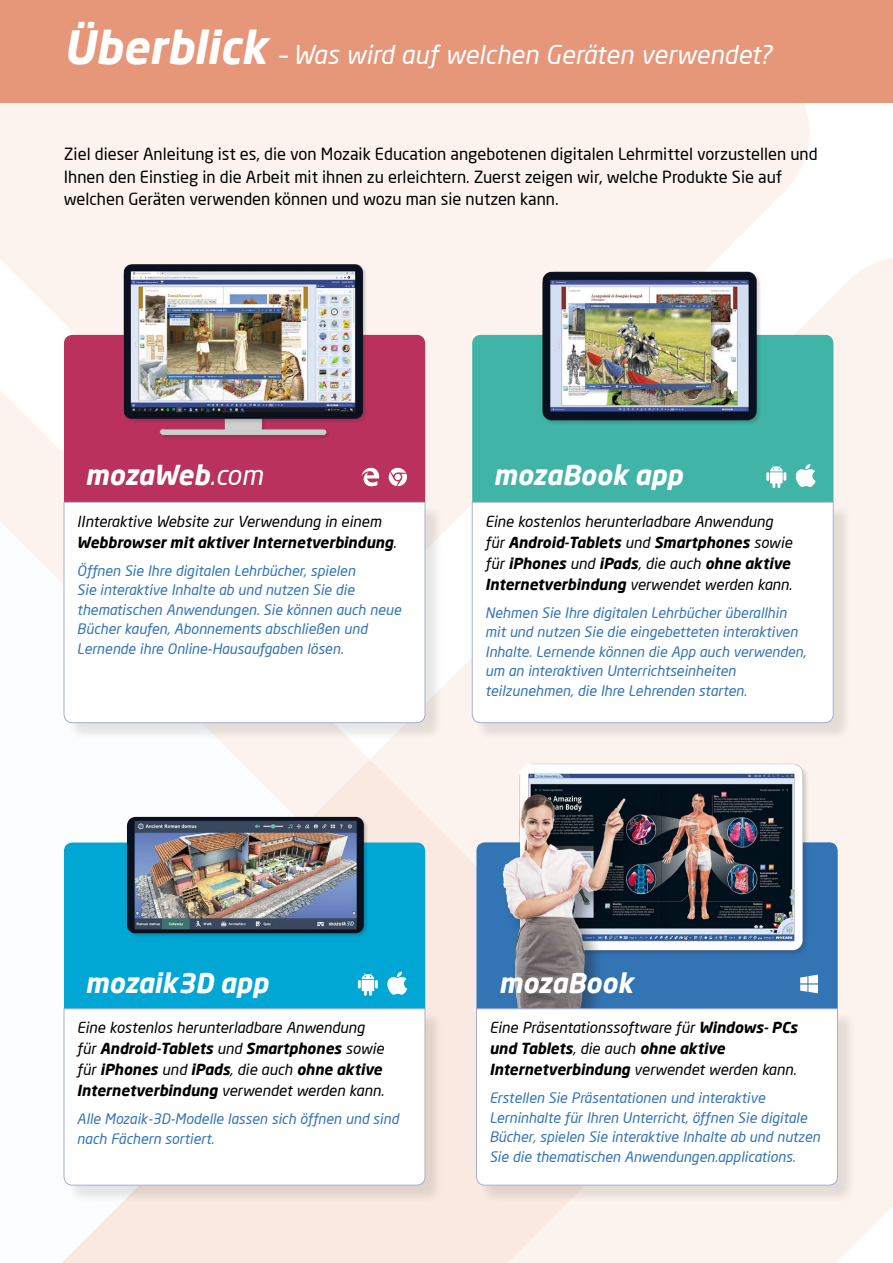
<style>
.page{position:relative;width:893px;height:1263px;background:#fff}
.page>*{position:absolute;margin:0;border:0;box-sizing:border-box;transform-origin:0 0}
.t1{font:italic 700 27px "Neo Sans Pro";color:#fff}
.t2{font:italic 25.5px "Neo Sans Pro";color:#fff}
.t3{font:16.5px/22.5px "Neo Sans Pro";color:#000}
.t4{font:italic 15px/21px "Neo Sans Pro";color:#000}
.t5{font:italic 14.25px/19.5px "Neo Sans Pro";color:#3374b5}
.s1{font-weight:700;font-size:45px}
.s2{font-weight:400}
.s3{font-weight:700}
</style>
<div class="page">
<div style="left:0;top:0;width:893px;height:102px;background:#e69679"></div>
<div style="left:64px;top:335px;width:361px;height:167px;background:#b9315c"></div>
<div style="left:64px;top:842px;width:361px;height:166px;background:#00a6d4"></div>
<div style="left:472px;top:335px;width:361px;height:167px;background:#40b4a7"></div>
<div style="left:476px;top:842px;width:362px;height:166px;background:#3374b5"></div>
<svg style="left:387px;top:971px;width:20px;height:24px"></svg>
<svg style="left:796px;top:464px;width:20px;height:23px"></svg>
<svg style="left:358px;top:973px;width:20px;height:23px"></svg>
<svg style="left:766px;top:465px;width:20px;height:23px"></svg>
<svg style="left:813px;top:974px;width:5px;height:19px"></svg>
<svg style="left:389px;top:468px;width:18px;height:18px"></svg>
<svg style="left:361px;top:468px;width:18px;height:18px"></svg>
<img style="left:494px;top:260px;width:307px;height:179px">
<img style="left:101px;top:782px;width:279px;height:172px">
<img style="left:113px;top:258px;width:268px;height:191px">
<img style="left:486px;top:758px;width:327px;height:250px">
<div style="left:66px;top:504px;width:378px;height:237px;background:#000;opacity:.1"></div>
<svg style="left:64px;top:502px;width:361px;height:221px"></svg>
<div style="left:66px;top:1011px;width:378px;height:193px;background:#000;opacity:.1"></div>
<svg style="left:64px;top:1008px;width:361px;height:177px"></svg>
<div style="left:474px;top:504px;width:378px;height:237px;background:#000;opacity:.1"></div>
<svg style="left:472px;top:502px;width:362px;height:221px"></svg>
<div style="left:478px;top:1011px;width:378px;height:193px;background:#000;opacity:.1"></div>
<svg style="left:476px;top:1008px;width:362px;height:177px"></svg>
<h2 class="t2" style="left:64px;top:39px;width:710px"><span class="s1">Überblick</span> – Was wird auf welchen Geräten verwendet?</h2>
<p class="t3" style="left:64px;top:143px;width:755px">Ziel dieser Anleitung ist es, die von Mozaik Education angebotenen digitalen Lehrmittel vorzustellen und<br>Ihnen den Einstieg in die Arbeit mit ihnen zu erleichtern. Zuerst zeigen wir, welche Produkte Sie auf welchen Geräten verwenden können und wozu man sie nutzen kann.</p>
<h1 class="t1" style="left:85px;top:458px;width:179px">mozaWeb<span class="s2">.com</span></h1>
<p class="t4" style="left:77px;top:510px;width:321px">IInteraktive Website zur Verwendung in einem<br><span class="s3">Webbrowser mit aktiver Internetverbindung</span>.</p>
<p class="t5" style="left:77px;top:560px;width:326px">Öffnen Sie Ihre digitalen Lehrbücher, spielen<br>Sie interaktive Inhalte ab und nutzen Sie die thematischen Anwendungen. Sie können auch neue Bücher kaufen, Abonnements abschließen und Lernende ihre Online-Hausaufgaben lösen.</p>
<h1 class="t1" style="left:493px;top:458px;width:191px">mozaBook app</h1>
<p class="t4" style="left:485px;top:510px;width:309px">Eine kostenlos herunterladbare Anwendung für <span class="s3">Android-Tablets</span> und <span class="s3">Smartphones</span> sowie für <span class="s3">iPhones</span> und <span class="s3">iPads</span>, die auch <span class="s3">ohne aktive Internetverbindung</span> verwendet werden kann.</p>
<p class="t5" style="left:485px;top:602px;width:322px">Nehmen Sie Ihre digitalen Lehrbücher überallhin mit und nutzen Sie die eingebetteten interaktiven Inhalte. Lernende können die App auch verwenden, um an interaktiven Unterrichtseinheiten teilzunehmen, die Ihre Lehrenden starten.</p>
<h1 class="t1" style="left:85px;top:965px;width:184px">mozaik3D app</h1>
<p class="t4" style="left:77px;top:1017px;width:309px">Eine kostenlos herunterladbare Anwendung für <span class="s3">Android-Tablets</span> und <span class="s3">Smartphones</span> sowie für <span class="s3">iPhones</span> und <span class="s3">iPads</span>, die auch <span class="s3">ohne aktive Internetverbindung</span> verwendet werden kann.</p>
<p class="t5" style="left:77px;top:1109px;width:323px">Alle Mozaik-3D-Modelle lassen sich öffnen und sind nach Fächern sortiert.</p>
<h1 class="t1" style="left:499px;top:966px;width:136px">mozaBook</h1>
<p class="t4" style="left:489px;top:1017px;width:309px">Eine Präsentationssoftware für <span class="s3">Windows- PCs und Tablets</span>, die auch <span class="s3">ohne aktive<br>Internetverbindung</span> verwendet werden kann.</p>
<p class="t5" style="left:489px;top:1088px;width:332px">Erstellen Sie Präsentationen und interaktive Lerninhalte für Ihren Unterricht, öffnen Sie digitale Bücher, spielen Sie interaktive Inhalte ab und nutzen Sie die thematischen Anwendungen.applications.</p>
</div>
